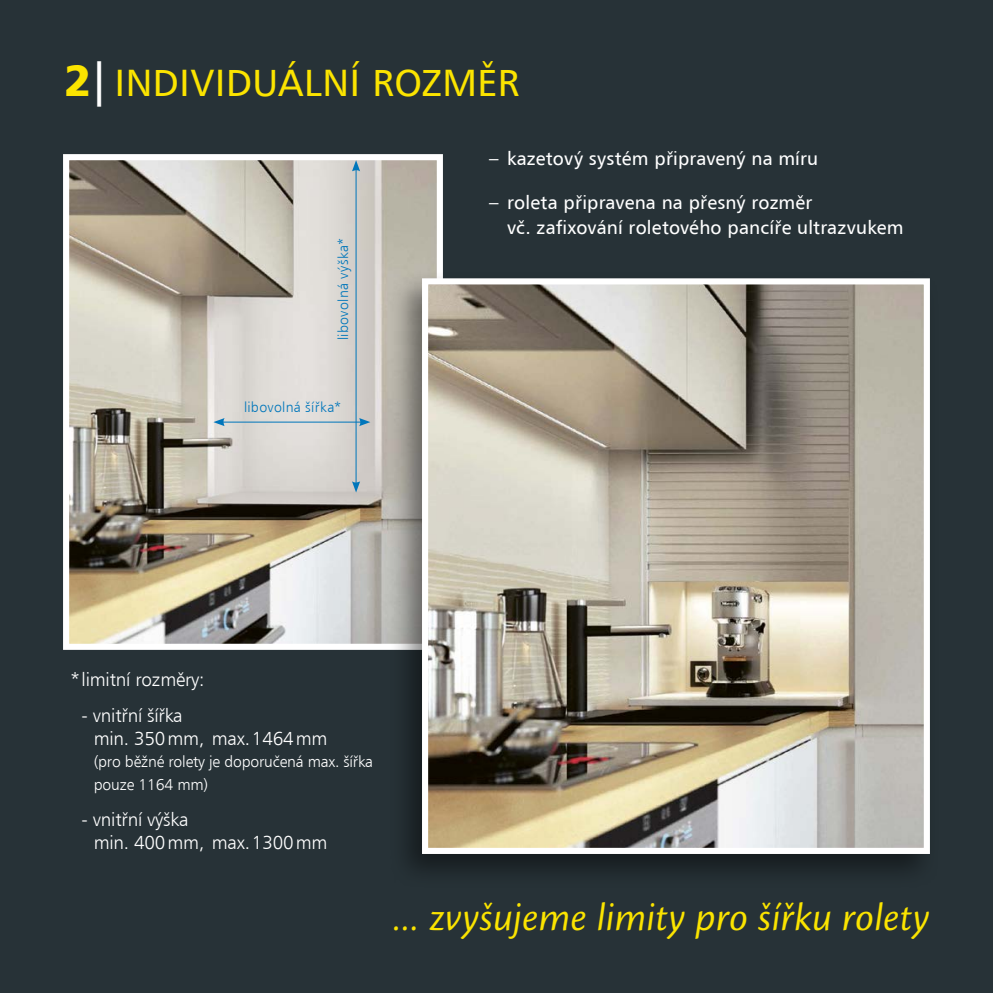
<style>
.page{position:relative;width:993px;height:993px;background:#fff}
.page>*{position:absolute;margin:0;border:0;box-sizing:border-box;transform-origin:0 0}
.t1{font:40.95px "Cronos Pro Disp It";letter-spacing:.015em;color:#fbe400}
.t2{font:37.8px "Humanist 777 AT Roman B";letter-spacing:.015em;color:#fbe400}
.t3{font:18.9px/25.2px "Humanist 777 AT Roman B";letter-spacing:.01em;color:#fff}
.t4{font:18.9px/22.8px "Humanist 777 AT Light B";letter-spacing:-.01em;color:#fff}
.t5{font:15.75px/22.8px "Humanist 777 AT Light B";letter-spacing:-.01em;color:#fff}
.t6{font:14.17px "Humanist 777 AT Light B";letter-spacing:.02em;color:#0076bb}
.s1{font-family:"Humanist 777 AT Black B";font-size:44.1px}
.s2{font-family:"Humanist 777 AT Bold B";font-size:45.32px;color:#fff}
</style>
<div class="page">
<div style="left:0;top:0;width:992px;height:992px;background:#273237"></div>
<img style="left:70px;top:161px;width:366px;height:481px">
<div style="left:63px;top:154px;width:380px;height:495px;border:6px solid #fff"></div>
<hr style="left:355px;top:168px;width:1px;height:316px;background:#0076bb">
<svg style="left:352px;top:160px;width:8px;height:11px"></svg>
<svg style="left:352px;top:481px;width:8px;height:11px"></svg>
<hr style="left:222px;top:421px;width:140px;height:1px;background:#0076bb">
<svg style="left:359px;top:418px;width:11px;height:8px"></svg>
<svg style="left:213px;top:418px;width:11px;height:8px"></svg>
<div style="left:388px;top:269px;width:552px;height:619px;background:#000;opacity:.45"></div>
<img style="left:429px;top:285px;width:493px;height:561px">
<div style="left:422px;top:278px;width:507px;height:575px;border:6px solid #fff"></div>
<h2 class="t2" style="left:64px;top:59px;width:457px"><span class="s1">2</span><span class="s2">|</span> INDIVIDUÁLNÍ ROZMĚR</h2>
<p class="t6" style="left:334px;top:340px;width:103px;rotate:-90deg">libovolná výška*</p>
<p class="t6" style="left:244px;top:398px;width:99px">libovolná šířka*</p>
<p class="t3" style="left:489px;top:146px;width:330px">– kazetový systém připravený na míru</p>
<p class="t3" style="left:507px;top:189px;width:398px;text-indent:-18px">– roleta připravena na přesný rozměr<br>vč. zafixování roletového pancíře ultrazvukem</p>
<p class="t4" style="left:70px;top:667px;width:135px">*limitní rozměry:</p>
<p class="t4" style="left:94px;top:703px;width:235px;text-indent:-12px">- vnitřní šířka<br>min. 350mm, max.1464mm</p>
<p class="t5" style="left:94px;top:750px;width:281px">(pro běžné rolety je doporučená max. šířka pouze 1164 mm)</p>
<p class="t4" style="left:94px;top:807px;width:235px;text-indent:-12px">- vnitřní výška<br>min. 400mm, max.1300mm</p>
<h1 class="t1" style="left:393px;top:893px;width:538px">… zvyšujeme limity pro šířku rolety</h1>
</div>
